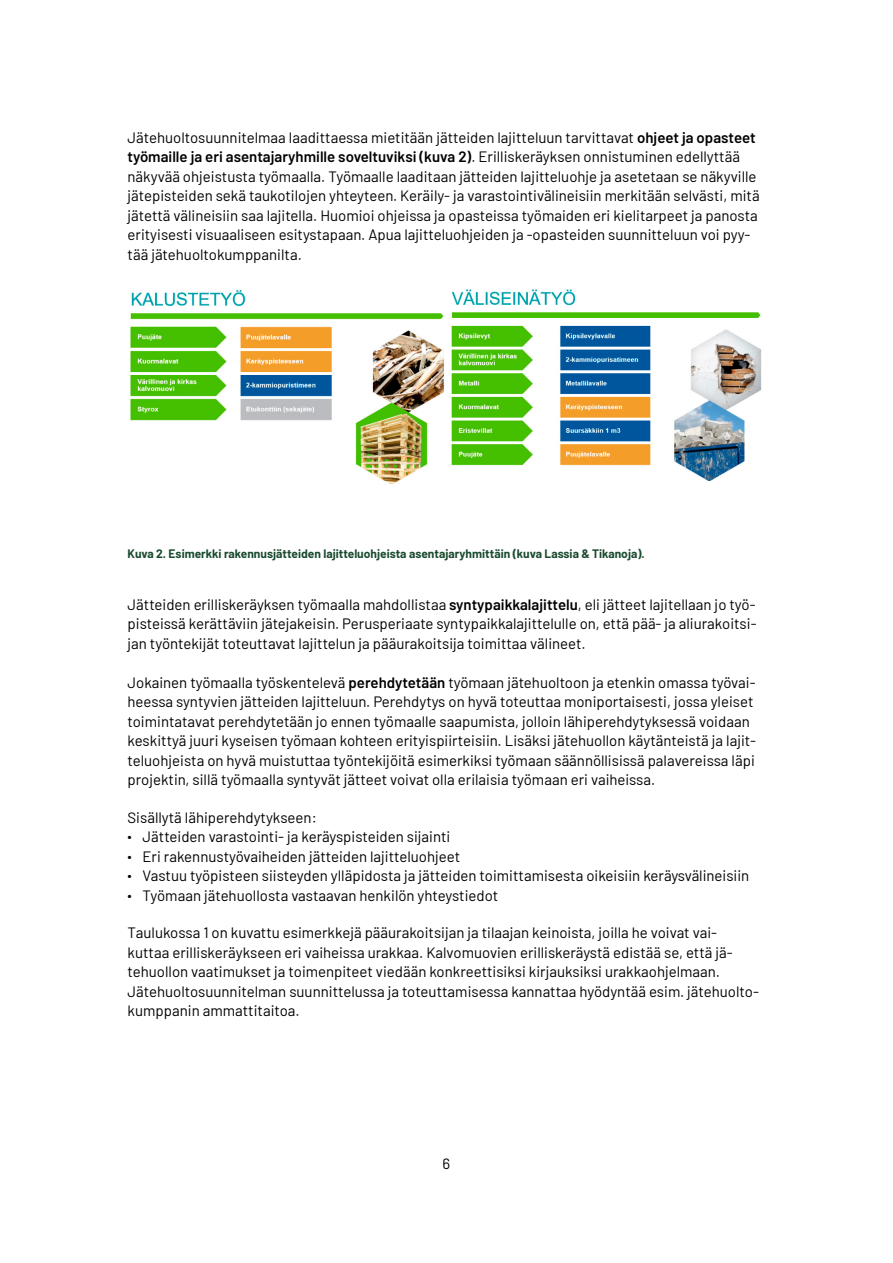
<style>
.page{position:relative;width:893px;height:1263px;background:#fff}
.page>*{position:absolute;margin:0;border:0;box-sizing:border-box;transform-origin:0 0}
.Leipäteksti-ei-sisen{font:15px/19.5px "Barlow";color:#000}
.luettelo{font:15px "Barlow";color:#000}
.kuvateksti{font:700 12px "Barlow";color:#1b4b30}
.s1{font-weight:600}
.s2{font-family:"Myriad Pro";font-weight:300;font-stretch:condensed;font-size:18px}
</style>
<div class="page">
<img style="left:130px;top:289px;width:314px;height:195px">
<img style="left:451px;top:289px;width:310px;height:191px">
<p class="Leipäteksti-ei-sisen" style="left:128px;top:126px;width:634px">Jätehuoltosuunnitelmaa laadittaessa mietitään jätteiden lajitteluun tarvittavat <span class="s1">ohjeet ja opasteet työmaille ja eri asentajaryhmille soveltuviksi (kuva 2)</span>. Erilliskeräyksen onnistuminen edellyttää näkyvää ohjeistusta työmaalla. Työmaalle laaditaan jätteiden lajitteluohje ja asetetaan se näkyville jätepisteiden sekä taukotilojen yhteyteen. Keräily- ja varastointivälineisiin merkitään selvästi, mitä jätettä välineisiin saa lajitella. Huomioi ohjeissa ja opasteissa työmaiden eri kielitarpeet ja panosta erityisesti visuaaliseen esitystapaan. Apua lajitteluohjeiden ja -opasteiden suunnitteluun voi pyy&shy;tää jätehuoltokumppanilta.</p>
<p class="kuvateksti" style="left:128px;top:545px;width:519px">Kuva 2. Esimerkki rakennusjätteiden lajitteluohjeista asentajaryhmittäin (kuva Lassia &amp; Tikanoja).</p>
<p class="Leipäteksti-ei-sisen" style="left:128px;top:593px;width:630px;text-align:justify">Jätteiden erilliskeräyksen työmaalla mahdollistaa <span class="s1">syntypaikkalajittelu</span>, eli jätteet lajitellaan jo työ&shy;pisteissä kerättäviin jätejakeisin. Perusperiaate syntypaikkalajittelulle on, että pää- ja aliurakoitsi&shy;jan työntekijät toteuttavat lajittelun ja pääurakoitsija toimittaa välineet.</p>
<p class="Leipäteksti-ei-sisen" style="left:128px;top:671px;width:630px">Jokainen työmaalla työskentelevä <span class="s1">perehdytetään</span> työmaan jätehuoltoon ja etenkin omassa työvai&shy;heessa syntyvien jätteiden lajitteluun. Perehdytys on hyvä toteuttaa moniportaisesti, jossa yleiset toimintatavat perehdytetään jo ennen työmaalle saapumista, jolloin lähiperehdytyksessä voidaan keskittyä juuri kyseisen työmaan kohteen erityispiirteisiin. Lisäksi jätehuollon käytänteistä ja lajit&shy;teluohjeista on hyvä muistuttaa työntekijöitä esimerkiksi työmaan säännöllisissä palavereissa läpi projektin, sillä työmaalla syntyvät jätteet voivat olla erilaisia työmaan eri vaiheissa.</p>
<p class="Leipäteksti-ei-sisen" style="left:128px;top:806px;width:191px">Sisällytä lähiperehdytykseen:</p>
<p class="luettelo" style="left:128px;top:826px;width:324px"><span class="s2">•</span> Jätteiden varastointi- ja keräyspisteiden sijainti</p>
<p class="luettelo" style="left:128px;top:846px;width:334px"><span class="s2">•</span> Eri rakennustyövaiheiden jätteiden lajitteluohjeet</p>
<p class="luettelo" style="left:128px;top:865px;width:623px"><span class="s2">•</span> Vastuu työpisteen siisteyden ylläpidosta ja jätteiden toimittamisesta oikeisiin keräysvälineisiin</p>
<p class="luettelo" style="left:128px;top:885px;width:372px"><span class="s2">•</span> Työmaan jätehuollosta vastaavan henkilön yhteystiedot</p>
<p class="Leipäteksti-ei-sisen" style="left:128px;top:922px;width:633px">Taulukossa 1 on kuvattu esimerkkejä pääurakoitsijan ja tilaajan keinoista, joilla he voivat vai&shy;kuttaa erilliskeräykseen eri vaiheissa urakkaa. Kalvomuovien erilliskeräystä edistää se, että jä&shy;tehuollon vaatimukset ja toimenpiteet viedään konkreettisiksi kirjauksiksi urakkaohjelmaan.<br>Jätehuoltosuunnitelman suunnittelussa ja toteuttamisessa kannattaa hyödyntää esim. jätehuolto&shy;kumppanin ammattitaitoa.</p>
<p class="Leipäteksti-ei-sisen" style="left:443px;top:1153px;width:9px">6</p>
</div>
